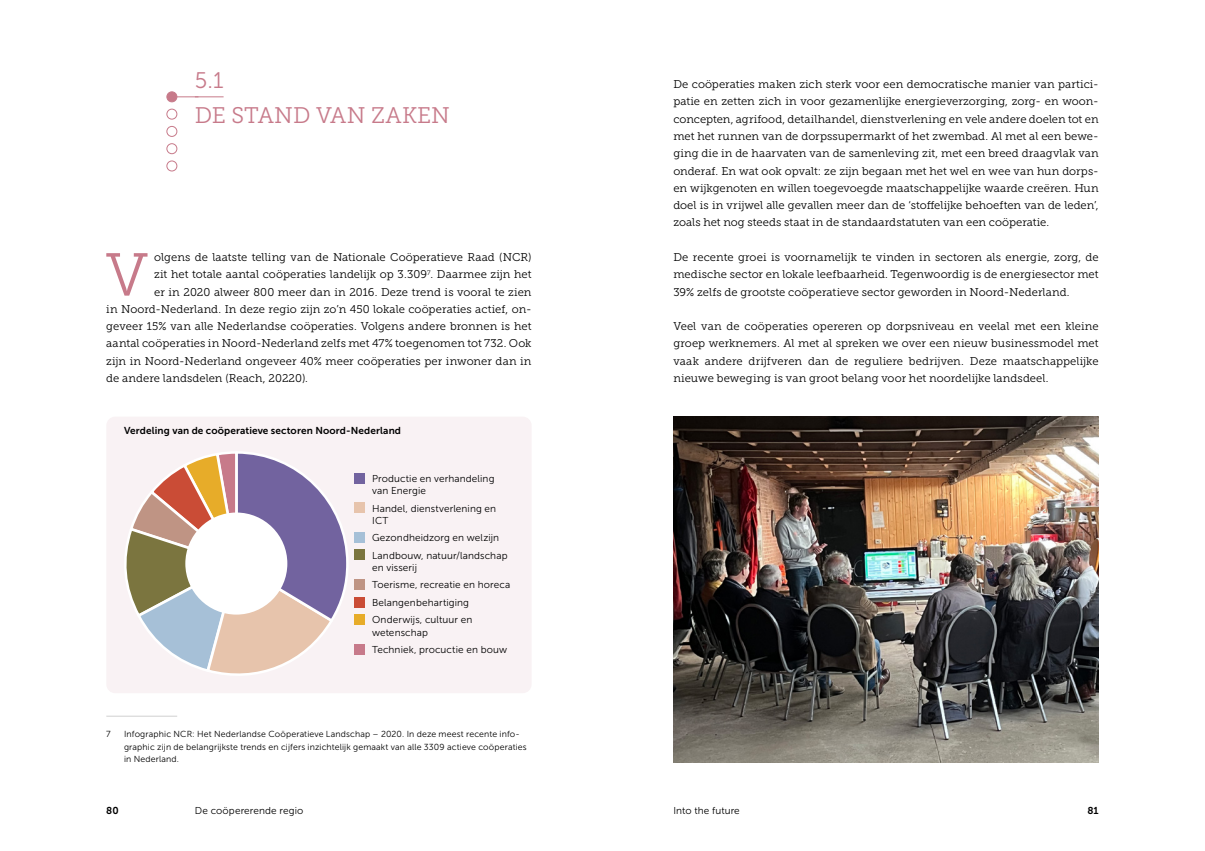
<style>
.page{position:relative;width:1205px;height:851px;background:#fff}
.page>*{position:absolute;margin:0;border:0;box-sizing:border-box;transform-origin:0 0}
.t1{font:60.38px "Museo Slab 300";color:#c77a8a}
.t2{font:22.5px "Museo Slab 300";letter-spacing:.005em;color:#c77a8a}
.t3{font:22.5px "Museo Sans 300";color:#c77a8a}
.t4{font:11.25px/17.2px "Museo Slab 300";letter-spacing:.005em;color:#000;text-align:justify}
.t5{font:10px/17.2px "Museo Sans 300";letter-spacing:.01em;color:#000}
.t6{font:10px "Museo Sans 700";letter-spacing:.015em;color:#000}
.t7{font:8.75px/12.5px "Museo Sans 300";letter-spacing:.015em;color:#000}
</style>
<div class="page">
<div style="left:106px;top:416px;width:425px;height:277px;background:#f9f2f4;border-radius:9px"></div>
<hr style="left:106px;top:715px;width:71px;height:1px;background:#d0d0d0">
<svg style="left:177px;top:96px;width:47px;height:1px"></svg>
<div style="left:167px;top:92px;width:10px;height:10px;background:#c77a8a;border-radius:50%"></div>
<div style="left:167px;top:91px;width:10px;height:11px;border:1px solid #c77a8a;border-radius:50%"></div>
<div style="left:167px;top:109px;width:10px;height:10px;border:1px solid #c77a8a;border-radius:50%"></div>
<div style="left:167px;top:126px;width:10px;height:11px;border:1px solid #c77a8a;border-radius:50%"></div>
<div style="left:167px;top:143px;width:10px;height:11px;border:1px solid #c77a8a;border-radius:50%"></div>
<div style="left:167px;top:161px;width:10px;height:10px;border:1px solid #c77a8a;border-radius:50%"></div>
<svg style="left:124px;top:451px;width:224px;height:225px"></svg>
<div style="left:187px;top:513px;width:99px;height:100px;background:#fff;border-radius:50%"></div>
<div style="left:185px;top:512px;width:102px;height:102px;border:2px solid #fff;border-radius:50%"></div>
<div style="left:354px;top:472px;width:11px;height:11px;background:#72639f"></div>
<div style="left:354px;top:502px;width:11px;height:11px;background:#e7c4ac"></div>
<div style="left:354px;top:532px;width:11px;height:10px;background:#a6c0d7"></div>
<div style="left:354px;top:549px;width:11px;height:11px;background:#7b753f"></div>
<div style="left:354px;top:579px;width:11px;height:11px;background:#bf9484"></div>
<div style="left:354px;top:596px;width:11px;height:11px;background:#ca4c36"></div>
<div style="left:354px;top:614px;width:11px;height:10px;background:#e7ac29"></div>
<div style="left:354px;top:643px;width:11px;height:11px;background:#c77a8a"></div>
<img style="left:673px;top:416px;width:425px;height:346px">
<h2 class="t3" style="left:195px;top:68px;width:30px">5.1</h2>
<h2 class="t2" style="left:195px;top:103px;width:257px">DE STAND VAN ZAKEN</h2>
<h1 class="t1" style="left:106px;top:242px;width:44px">V</h1>
<p class="t4" style="left:154px;top:248px;width:379px">olgens de laatste telling van de Nationale Coöperatieve Raad (NCR)</p>
<p class="t4" style="left:154px;top:266px;width:379px">zit het totale aantal coöperaties landelijk op 3.309<sup>7</sup>. Daarmee zijn het</p>
<p class="t4" style="left:154px;top:283px;width:379px">er in 2020 alweer 800 meer dan in 2016. Deze trend is vooral te zien</p>
<p class="t4" style="left:106px;top:300px;width:427px">in Noord-Nederland. In deze regio zijn zo’n 450 lokale coöperaties actief, on-</p>
<p class="t4" style="left:106px;top:318px;width:427px">geveer 15% van alle Nederlandse coöperaties. Volgens andere bronnen is het</p>
<p class="t4" style="left:106px;top:335px;width:427px">aantal coöperaties in Noord-Nederland zelfs met 47% toegenomen tot 732. Ook</p>
<p class="t4" style="left:106px;top:352px;width:427px">zijn in Noord-Nederland ongeveer 40% meer coöperaties per inwoner dan in</p>
<p class="t4" style="left:106px;top:369px;width:203px">de andere landsdelen (Reach, 20220).</p>
<p class="t6" style="left:124px;top:425px;width:278px">Verdeling van de coöperatieve sectoren Noord-Nederland</p>
<p class="t5" style="left:372px;top:472px;width:124px;line-height:12.5px">Productie en verhandeling van Energie</p>
<p class="t5" style="left:372px;top:502px;width:126px;line-height:12.5px">Handel, dienstverlening en<br>ICT</p>
<p class="t5" style="left:372px;top:529px;width:137px">Gezondheidzorg en welzijn<br>Landbouw, natuur/landschap</p>
<p class="t5" style="left:372px;top:559px;width:140px">en visserij<br>Toerisme, recreatie en horeca<br>Belangenbehartiging<br>Onderwijs, cultuur en</p>
<p class="t5" style="left:372px;top:623px;width:137px">wetenschap<br>Techniek, procuctie en bouw</p>
<p class="t7" style="left:106px;top:728px;width:6px">7</p>
<p class="t7" style="left:124px;top:728px;width:404px">Infographic NCR: Het Nederlandse Coöperatieve Landschap – 2020. In deze meest recente info&shy;graphic zijn de belangrijkste trends en cijfers inzichtelijk gemaakt van alle 3309 actieve coöperaties in Nederland.</p>
<p class="t4" style="left:673px;top:76px;width:427px">De coöperaties maken zich sterk voor een democratische manier van partici&shy;patie en zetten zich in voor gezamenlijke energieverzorging, zorg- en woon&shy;concepten, agrifood, detailhandel, dienstverlening en vele andere doelen tot en met het runnen van de dorpssupermarkt of het zwembad. Al met al een bewe&shy;ging die in de haarvaten van de samenleving zit, met een breed draagvlak van onderaf. En wat ook opvalt: ze zijn begaan met het wel en wee van hun dorps&shy;en wijkgenoten en willen toegevoegde maatschappelijke waarde creëren. Hun doel is in vrijwel alle gevallen meer dan de ‘stoffelijke behoeften van de leden’, zoals het nog steeds staat in de standaardstatuten van een coöperatie.</p>
<p class="t4" style="left:673px;top:248px;width:427px">De recente groei is voornamelijk te vinden in sectoren als energie, zorg, de medische sector en lokale leefbaarheid. Tegenwoordig is de energiesector met 39% zelfs de grootste coöperatieve sector geworden in Noord-Nederland.</p>
<p class="t4" style="left:673px;top:318px;width:427px">Veel van de coöperaties opereren op dorpsniveau en veelal met een kleine groep werknemers. Al met al spreken we over een nieuw businessmodel met vaak andere drijfveren dan de reguliere bedrijven. Deze maatschappelijke nieuwe beweging is van groot belang voor het noordelijke landsdeel.</p>
<p class="t6" style="left:106px;top:805px;width:14px">80</p>
<p class="t5" style="left:195px;top:802px;width:110px">De coöpererende regio</p>
<p class="t5" style="left:673px;top:802px;width:68px">Into the future</p>
<p class="t6" style="left:1087px;top:805px;width:13px">81</p>
</div>
